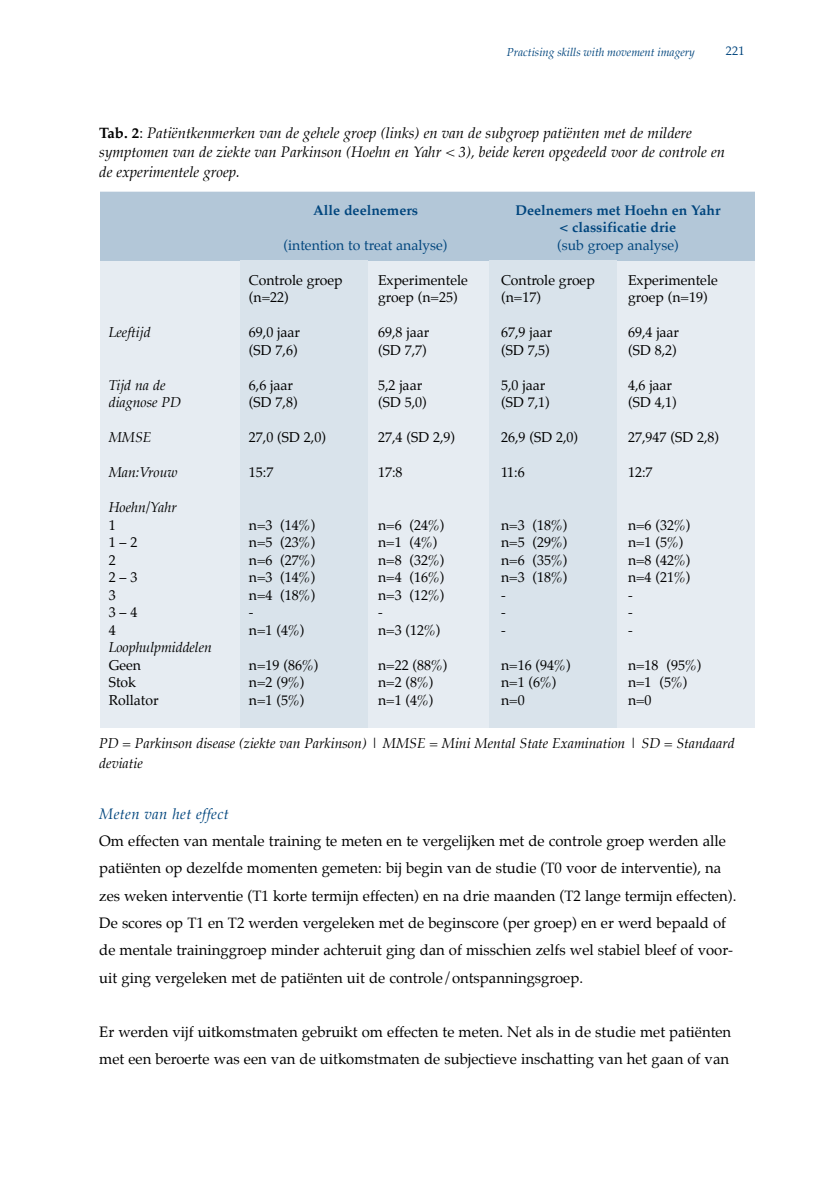
<style>
.page{position:relative;width:819px;height:1191px;background:#fff}
.page>*{position:absolute;margin:0;border:0;box-sizing:border-box;transform-origin:0 0}
.t1{font:14.88px/27.3px "Palatino";color:#000}
.t2{font:italic 14.88px/19.8px "Palatino";color:#000}
.t3{font:14px/17.5px "Palatino";color:#000}
.t4{font:italic 14px/17.5px "Palatino";color:#000}
.t5{font:700 14px/17.5px "Palatino";color:#00457d;text-align:center}
.t6{font:14px "Palatino";color:#00457d}
.t7{font:12.25px "Palatino";color:#00457d}
.t8{font:italic 11.38px "Palatino";color:#00457d}
.s1{font-weight:700;font-style:normal}
.s2{font-style:normal}
.s3{font-weight:400}
.s4{font-style:italic}
.s5{font-style:italic;color:#00457d}
</style>
<div class="page">
<div style="left:100px;top:192px;width:654px;height:536px;background:#e6ecf2"></div>
<div style="left:100px;top:192px;width:654px;height:68px;background:#b3c7d8"></div>
<div style="left:241px;top:260px;width:127px;height:468px;background:#d9e3eb"></div>
<div style="left:489px;top:260px;width:127px;height:468px;background:#d9e3eb"></div>
<p class="t8" style="left:507px;top:43px;width:189px">Practising skills with movement imagery</p>
<p class="t7" style="left:725px;top:40px;width:20px">221</p>
<p class="t2" style="left:99px;top:123px;width:627px"><span class="s1">Tab. 2</span><span class="s2">:</span> Patiëntkenmerken van de gehele groep (links) en van de subgroep patiënten met de mildere symptomen van de ziekte van Parkinson (Hoehn en Yahr &lt; 3), beide keren opgedeeld voor de controle en de experimentele groep.</p>
<p class="t5" style="left:313px;top:201px;width:106px">Alle deelnemers</p>
<p class="t6" style="left:283px;top:233px;width:165px">(intention to treat analyse)</p>
<p class="t5" style="left:515px;top:201px;width:206px">Deelnemers met Hoehn en Yahr &lt; classificatie drie<br><span class="s3">(sub groep analyse)</span></p>
<p class="t3" style="left:249px;top:271px;width:95px">Controle groep (n=22)</p>
<p class="t3" style="left:378px;top:271px;width:91px">Experimentele groep (n=25)</p>
<p class="t3" style="left:501px;top:271px;width:95px">Controle groep (n=17)</p>
<p class="t3" style="left:628px;top:271px;width:91px">Experimentele groep (n=19)</p>
<p class="t4" style="left:109px;top:324px;width:44px">Leeftijd</p>
<p class="t3" style="left:249px;top:324px;width:53px">69,0 jaar (SD 7,6)</p>
<p class="t3" style="left:378px;top:324px;width:53px">69,8 jaar (SD 7,7)</p>
<p class="t3" style="left:501px;top:324px;width:53px">67,9 jaar (SD 7,5)</p>
<p class="t3" style="left:628px;top:324px;width:53px">69,4 jaar (SD 8,2)</p>
<p class="t4" style="left:109px;top:376px;width:74px">Tijd na de diagnose PD</p>
<p class="t3" style="left:249px;top:376px;width:50px">6,6 jaar (SD 7,8)</p>
<p class="t3" style="left:378px;top:376px;width:50px">5,2 jaar (SD 5,0)</p>
<p class="t3" style="left:501px;top:376px;width:50px">5,0 jaar (SD 7,1)</p>
<p class="t3" style="left:628px;top:376px;width:50px">4,6 jaar (SD 4,1)</p>
<p class="t4" style="left:109px;top:429px;width:44px">MMSE</p>
<p class="t3" style="left:249px;top:429px;width:79px">27,0 (SD 2,0)</p>
<p class="t3" style="left:378px;top:429px;width:79px">27,4 (SD 2,9)</p>
<p class="t3" style="left:501px;top:429px;width:79px">26,9 (SD 2,0)</p>
<p class="t3" style="left:628px;top:429px;width:93px">27,947 (SD 2,8)</p>
<p class="t4" style="left:109px;top:464px;width:70px">Man:Vrouw</p>
<p class="t3" style="left:249px;top:464px;width:26px">15:7</p>
<p class="t3" style="left:378px;top:464px;width:26px">17:8</p>
<p class="t3" style="left:501px;top:464px;width:25px">11:6</p>
<p class="t3" style="left:628px;top:464px;width:26px">12:7</p>
<p class="t3" style="left:109px;top:499px;width:70px"><span class="s4">Hoehn/Yahr<br></span>1<br>1 – 2<br>2<br>2 – 3<br>3<br>3 – 4<br>4</p>
<p class="t3" style="left:249px;top:516px;width:68px">n=3 (14%) n=5 (23%) n=6 (27%) n=3 (14%) n=4 (18%) -<br>n=1 (4%)</p>
<p class="t3" style="left:378px;top:516px;width:68px">n=6 (24%) n=1 (4%) n=8 (32%) n=4 (16%) n=3 (12%) -<br>n=3 (12%)</p>
<p class="t3" style="left:501px;top:516px;width:68px">n=3 (18%) n=5 (29%) n=6 (35%) n=3 (18%) -<br>-<br>-</p>
<p class="t3" style="left:628px;top:516px;width:64px">n=6 (32%) n=1 (5%) n=8 (42%) n=4 (21%) -<br>-<br>-</p>
<p class="t4" style="left:109px;top:639px;width:105px">Loophulpmiddelen<br><span class="s2">Geen<br>Stok<br>Rollator</span></p>
<p class="t3" style="left:249px;top:656px;width:71px">n=19 (86%) n=2 (9%) n=1 (5%)</p>
<p class="t3" style="left:378px;top:656px;width:71px">n=22 (88%) n=2 (8%) n=1 (4%)</p>
<p class="t3" style="left:501px;top:656px;width:71px">n=16 (94%) n=1 (6%) n=0</p>
<p class="t3" style="left:628px;top:656px;width:75px">n=18 (95%) n=1 (5%) n=0</p>
<p class="t4" style="left:99px;top:734px;width:637px;line-height:19.8px">PD = Parkinson disease (ziekte van Parkinson) | MMSE = Mini Mental State Examination | SD = Standaard deviatie</p>
<p class="t1" style="left:99px;top:800px;width:638px"><span class="s5">Meten van het effect<br></span>Om effecten van mentale training te meten en te vergelijken met de controle groep werden alle patiënten op dezelfde momenten gemeten: bij begin van de studie (T0 voor de interventie), na zes weken interventie (T1 korte termijn effecten) en na drie maanden (T2 lange termijn effecten).<br>De scores op T1 en T2 werden vergeleken met de beginscore (per groep) en er werd bepaald of de mentale traininggroep minder achteruit ging dan of misschien zelfs wel stabiel bleef of voor&shy;uit ging vergeleken met de patiënten uit de controle/ontspanningsgroep.</p>
<p class="t1" style="left:99px;top:1018px;width:633px">Er werden vijf uitkomstmaten gebruikt om effecten te meten. Net als in de studie met patiënten met een beroerte was een van de uitkomstmaten de subjectieve inschatting van het gaan of van</p>
</div>
